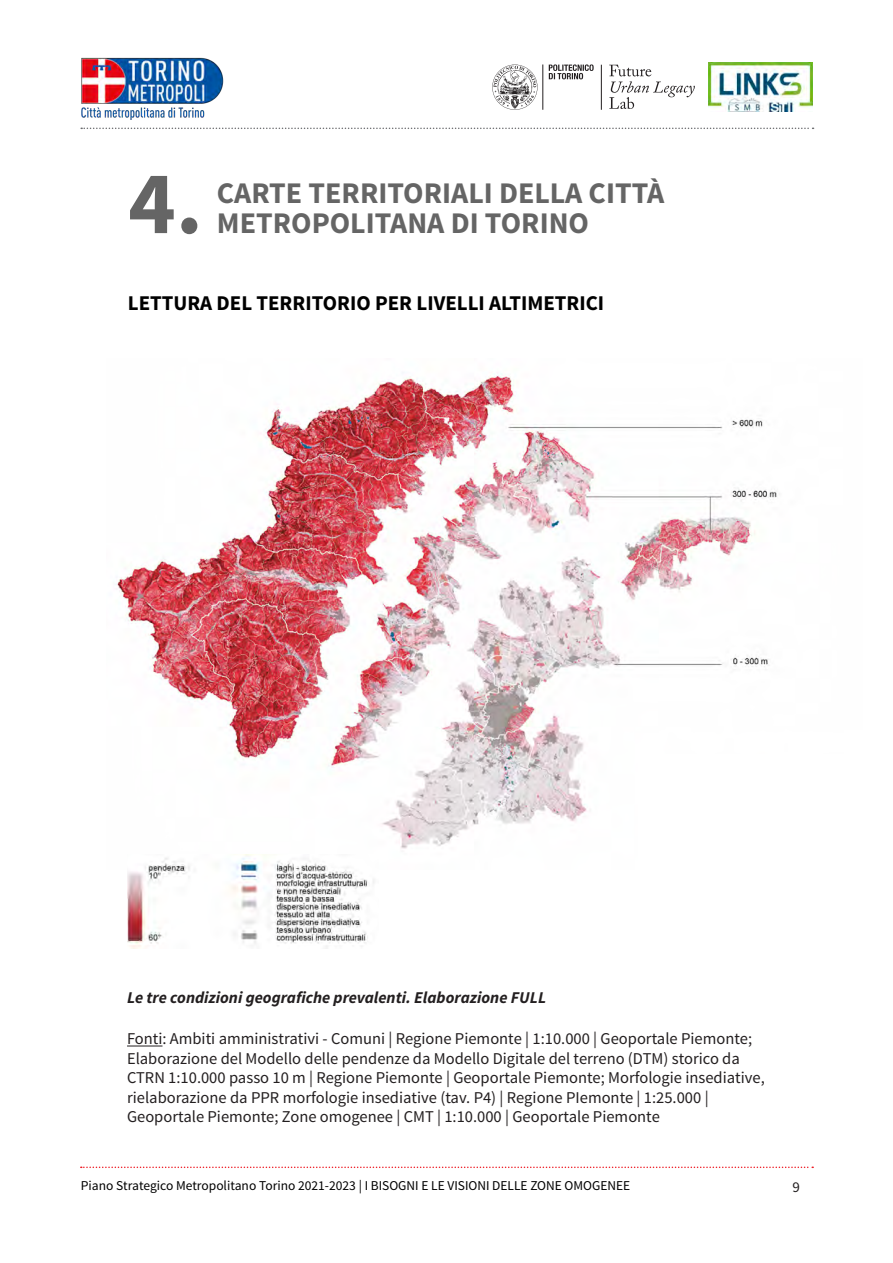
<style>
.page{position:relative;width:893px;height:1263px;background:#fff}
.page>*{position:absolute;margin:0;border:0;box-sizing:border-box;transform-origin:0 0}
.TITOLI_CAPITOLI{font:700 90px "Source Sans Pro";color:#656565}
.TITOLI_CAPITOLI-2{font:700 30px/30px "Source Sans Pro";color:#656565}
.TITOLETTI{font:700 21px "Source Sans Pro";color:#000}
.BODY{font:16.5px/19.5px "Source Sans Pro";color:#231f20}
.BODY-2{font:italic 700 16.5px "Source Sans Pro";color:#231f20}
.t1{font:15px "Source Sans Pro";color:#231f20}
.t2{font:13.5px "Source Sans Pro";color:#000}
</style>
<div class="page">
<svg style="left:81px;top:128px;width:733px;height:1px"></svg>
<svg style="left:81px;top:1166px;width:732px;height:2px"></svg>
<img style="left:81px;top:57px;width:143px;height:62px">
<svg style="left:492px;top:65px;width:45px;height:45px"></svg>
<hr style="left:543px;top:64px;width:1px;height:46px;background:#231f20">
<svg style="left:549px;top:64px;width:45px;height:15px"></svg>
<hr style="left:601px;top:65px;width:1px;height:45px;background:#231f20">
<svg style="left:609px;top:65px;width:42px;height:11px"></svg>
<svg style="left:609px;top:82px;width:86px;height:27px"></svg>
<img style="left:709px;top:62px;width:104px;height:50px">
<img style="left:115px;top:372px;width:662px;height:483px">
<div style="left:638px;top:754px;width:253px;height:124px;background:#fff"></div>
<hr style="left:127px;top:1045px;width:35px;height:1px;background:#231f20">
<img style="left:127px;top:855px;width:247px;height:94px">
<p class="TITOLI_CAPITOLI" style="left:128px;top:145px;width:76px">4.</p>
<p class="TITOLI_CAPITOLI-2" style="left:217px;top:179px;width:449px">CARTE TERRITORIALI DELLA CITTÀ<br>METROPOLITANA DI TORINO</p>
<p class="TITOLETTI" style="left:128px;top:289px;width:478px">LETTURA DEL TERRITORIO PER LIVELLI ALTIMETRICI</p>
<p class="BODY-2" style="left:127px;top:986px;width:421px">Le tre condizioni geografiche prevalenti. Elaborazione FULL</p>
<p class="BODY" style="left:127px;top:1029px;width:639px">Fonti: Ambiti amministrativi - Comuni | Regione Piemonte | 1:10.000 | Geoportale Piemonte; Elaborazione del Modello delle pendenze da Modello Digitale del terreno (DTM) storico da CTRN 1:10.000 passo 10 m | Regione Piemonte | Geoportale Piemonte; Morfologie insediative, rielaborazione da PPR morfologie insediative (tav. P4) | Regione PIemonte | 1:25.000 | Geoportale Piemonte; Zone omogenee | CMT | 1:10.000 | Geoportale Piemonte</p>
<p class="t2" style="left:81px;top:1177px;width:551px">Piano Strategico Metropolitano Torino 2021-2023 | I BISOGNI E LE VISIONI DELLE ZONE OMOGENEE</p>
<p class="t1" style="left:792px;top:1177px;width:9px">9</p>
</div>
